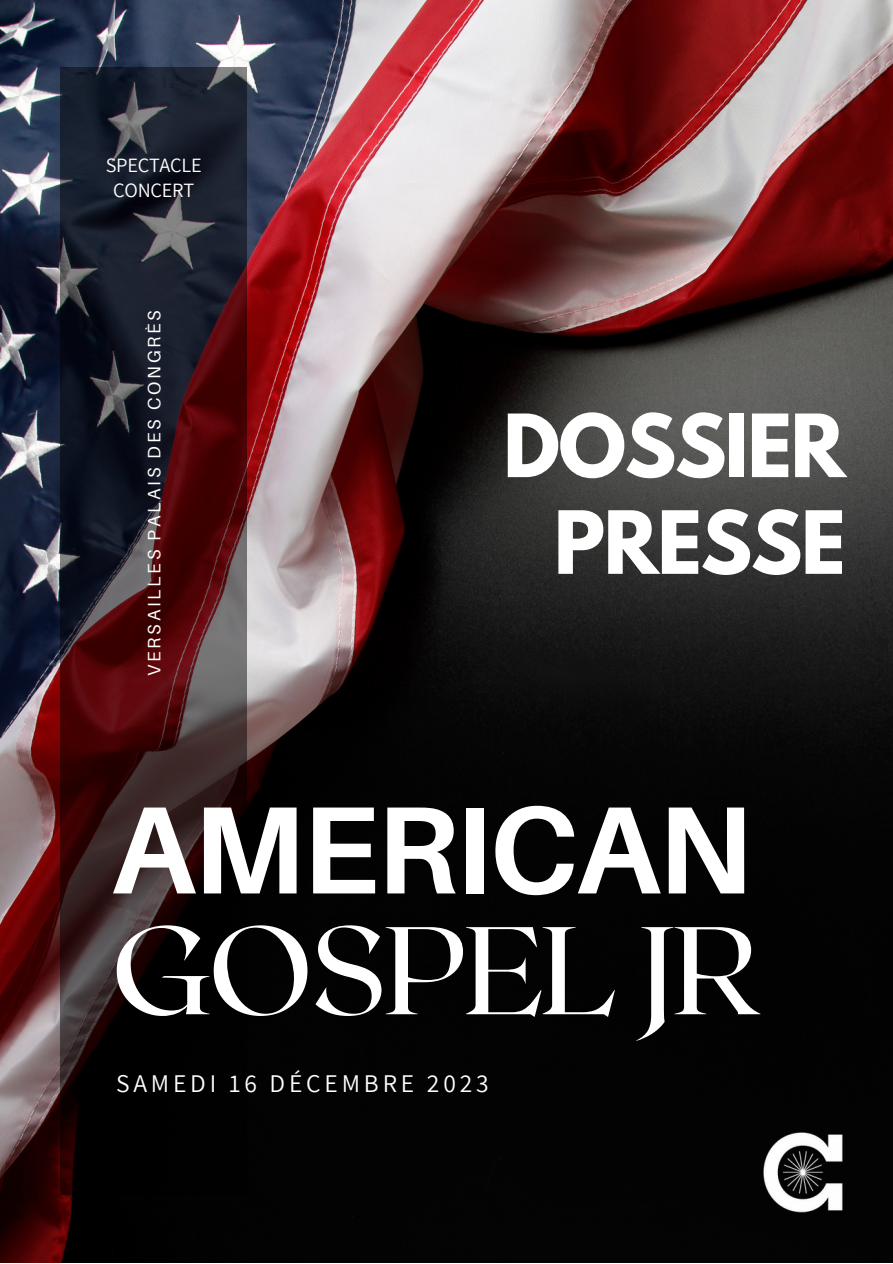
<style>
.page{position:relative;width:893px;height:1264px;background:#fff}
.page>*{position:absolute;margin:0;border:0;box-sizing:border-box;transform-origin:0 0}
.t1{font:700 124.5px "Aileron";letter-spacing:-.02em;color:#fff}
.t2{font:124.35px "Roxborough CF";letter-spacing:-.02em;color:#fff}
.t3{font:700 77.1px/96.6px "League Spartan";letter-spacing:-.02em;color:#fff;text-align:right}
.t4{font:25.5px "Assistant";letter-spacing:.15em;color:#fff}
.t5{font:20.25px "Assistant";letter-spacing:-.015em;color:#fff}
.t6{font:18px "Aileron";letter-spacing:.15em;color:#fff}
</style>
<div class="page">
<img style="left:0;top:0;width:892px;height:1262px">
<svg style="left:61px;top:67px;width:186px;height:1127px;background:#28181d"></svg>
<img style="left:761px;top:1130px;width:84px;height:85px">
<p class="t5" style="left:106px;top:151px;width:97px">SPECTACLE</p>
<p class="t5" style="left:113px;top:176px;width:82px">CONCERT</p>
<p class="t6" style="left:143px;top:675px;width:367px;rotate:-90deg">VERSAILLES PALAIS DES CONGRÈS</p>
<p class="t3" style="left:503px;top:407px;width:344px">DOSSIER<br>PRESSE</p>
<p class="t1" style="left:111px;top:772px;width:642px">AMERICAN</p>
<p class="t2" style="left:111px;top:889px;width:649px">GOSPEL JR</p>
<p class="t4" style="left:116px;top:1065px;width:374px">SAMEDI 16 DÉCEMBRE 2023</p>
</div>
